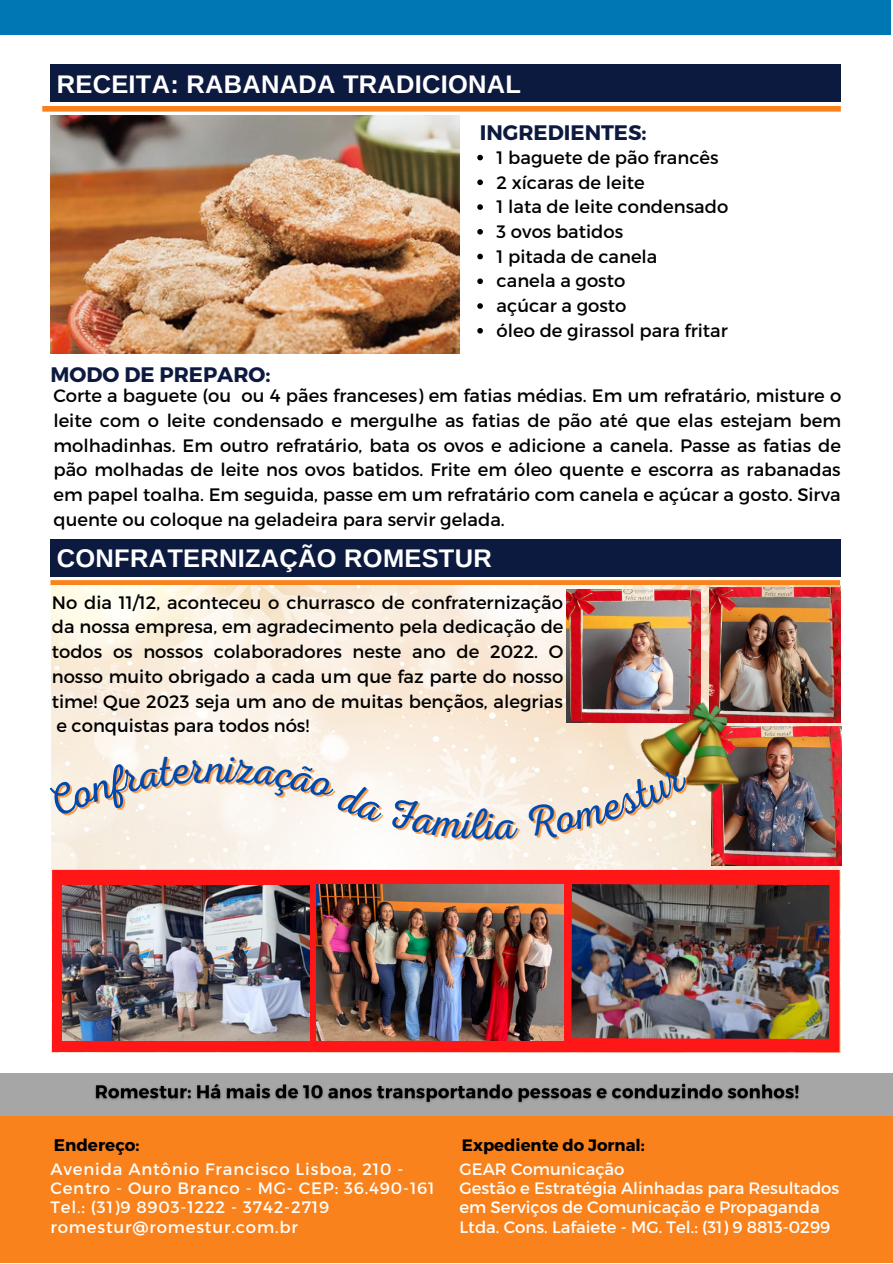
<style>
.page{position:relative;width:893px;height:1264px;background:#fff}
.page>*{position:absolute;margin:0;border:0;box-sizing:border-box;transform-origin:0 0}
.t1{font:43.35px "RTL Adam Script Light";color:#004aad}
.t2{font:43.05px "RTL Adam Script Light";color:#004aad}
.t3{font:700 25.5px "Arimo";letter-spacing:.01em;color:#fff}
.t4{font:700 21px "Montserrat";color:#0d1a40}
.t5{font:18px/24.8px "Montserrat";color:#000;text-align:justify}
.t6{font:700 16.8px "Montserrat";color:#000}
.t7{font:16.5px/19px "Montserrat";color:#fff}
.t8{font:16.5px/19px "Montserrat";letter-spacing:.05em;color:#fff}
.t9{font:700 16.5px "Montserrat";color:#000}
</style>
<div class="page">
<div style="left:0;top:0;width:890px;height:35px;background:#0077b5"></div>
<div style="left:0;top:1112px;width:892px;height:150px;background:#fa821d"></div>
<div style="left:0;top:1072px;width:892px;height:43px;background:#a6a6a6"></div>
<div style="left:42px;top:106px;width:798px;height:6px;background:#fa821d"></div>
<div style="left:50px;top:65px;width:791px;height:37px;background:#0d1a40"></div>
<img style="left:50px;top:115px;width:410px;height:238px">
<img style="left:95px;top:1083px;width:704px;height:20px">
<div style="left:50px;top:580px;width:790px;height:5px;background:#fa821d"></div>
<div style="left:50px;top:538px;width:791px;height:38px;background:#0d1a40"></div>
<img style="left:52px;top:585px;width:788px;height:467px">
<img style="left:711px;top:727px;width:130px;height:138px">
<img style="left:566px;top:589px;width:134px;height:133px">
<img style="left:709px;top:587px;width:131px;height:135px">
<img style="left:633px;top:683px;width:134px;height:130px">
<div style="left:52px;top:869px;width:787px;height:183px;background:#ff1616"></div>
<img style="left:571px;top:884px;width:258px;height:155px">
<img style="left:63px;top:885px;width:246px;height:155px">
<img style="left:316px;top:884px;width:247px;height:156px">
<svg style="left:477px;top:155px;width:6px;height:5px"></svg>
<svg style="left:477px;top:179px;width:6px;height:6px"></svg>
<svg style="left:477px;top:204px;width:6px;height:6px"></svg>
<svg style="left:477px;top:229px;width:6px;height:6px"></svg>
<svg style="left:477px;top:254px;width:6px;height:5px"></svg>
<svg style="left:477px;top:278px;width:6px;height:6px"></svg>
<svg style="left:477px;top:303px;width:6px;height:6px"></svg>
<svg style="left:477px;top:328px;width:6px;height:5px"></svg>
<svg style="left:51px;top:755px;width:158px;height:61px;background:#f9f0e5"></svg>
<svg style="left:225px;top:756px;width:159px;height:67px"></svg>
<svg style="left:390px;top:796px;width:98px;height:43px"></svg>
<svg style="left:494px;top:819px;width:24px;height:20px"></svg>
<svg style="left:527px;top:765px;width:162px;height:75px;background:#f4e7d6"></svg>
<h3 class="t3" style="left:57px;top:70px;width:466px">RECEITA: RABANADA TRADICIONAL</h3>
<p class="t4" style="left:479px;top:119px;width:168px">INGREDIENTES:</p>
<p class="t4" style="left:50px;top:361px;width:221px">MODO DE PREPARO:</p>
<p class="t5" style="left:496px;top:144px;width:233px;text-align:left">1 baguete de pão francês<br>2 xícaras de leite<br>1 lata de leite condensado<br>3 ovos batidos<br>1 pitada de canela<br>canela a gosto<br>açúcar a gosto<br>óleo de girassol para fritar</p>
<p class="t5" style="left:53px;top:382px;width:789px">Corte a baguete (ou ou 4 pães franceses) em fatias médias. Em um refratário, misture o leite com o leite condensado e mergulhe as fatias de pão até que elas estejam bem molhadinhas. Em outro refratário, bata os ovos e adicione a canela. Passe as fatias de pão molhadas de leite nos ovos batidos. Frite em óleo quente e escorra as rabanadas em papel toalha. Em seguida, passe em um refratário com canela e açúcar a gosto. Sirva quente ou coloque na geladeira para servir gelada.</p>
<h3 class="t3" style="left:57px;top:543px;width:436px">CONFRATERNIZAÇÃO ROMESTUR</h3>
<p class="t5" style="left:52px;top:589px;width:513px">No dia 11/12, aconteceu o churrasco de confraternização da nossa empresa, em agradecimento pela dedicação de todos os nossos colaboradores neste ano de 2022. O nosso muito obrigado a cada um que faz parte do nosso time! Que 2023 seja um ano de muitas bençãos, alegrias e conquistas para todos nós!</p>
<h2 class="t2" style="left:207px;top:742px;width:21px">n</h2>
<h1 class="t1" style="left:486px;top:799px;width:11px">i</h1>
<p class="t6" style="left:54px;top:1134px;width:87px">Endereço:</p>
<p class="t8" style="left:50px;top:1158px;width:385px">Avenida Antônio Francisco Lisboa, 210 - Centro - Ouro Branco - MG- CEP: 36.490-161<br>Tel.: (31)9 8903-1222 - 3742-2719 romestur@romestur.com.br</p>
<p class="t9" style="left:462px;top:1134px;width:184px">Expediente do Jornal:</p>
<p class="t7" style="left:459px;top:1158px;width:381px">GEAR Comunicação<br>Gestão e Estratégia Alinhadas para Resultados em Serviços de Comunicação e Propaganda Ltda. Cons. Lafaiete - MG. Tel.: (31) 9 8813-0299</p>
</div>
